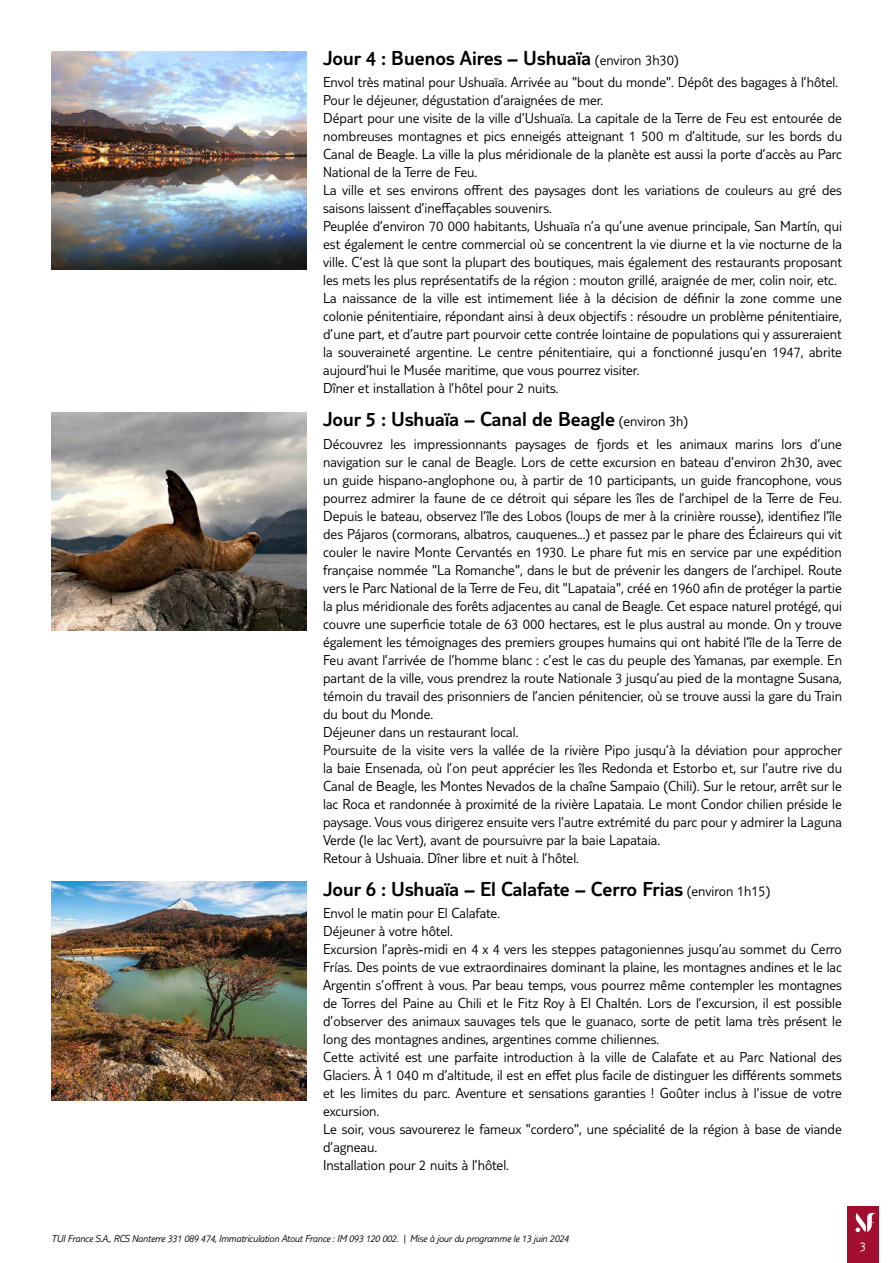
<style>
.page{position:relative;width:893px;height:1263px;background:#fff}
.page>*{position:absolute;margin:0;border:0;box-sizing:border-box;transform-origin:0 0}
.t1{font:300 21px "TUI Type";color:#000}
.t2{font:300 15px/18px "TUI Type";color:#000}
.t3{font:300 13.5px "TUI Type";color:#fff}
.t4{font:italic 300 10.5px "TUI Type";letter-spacing:-.02em;color:#000}
.s1{font-size:15px}
</style>
<div class="page">
<div style="left:847px;top:1206px;width:32px;height:57px;background:#a10e2f"></div>
<svg style="left:855px;top:1213px;width:21px;height:19px"></svg>
<img style="left:51px;top:51px;width:255px;height:219px">
<img style="left:51px;top:412px;width:255px;height:219px">
<img style="left:51px;top:881px;width:255px;height:219px">
<h1 class="t1" style="left:323px;top:46px;width:357px">Jour 4 : Buenos Aires – Ushuaïa <span class="s1">(environ 3h30)</span></h1>
<p class="t2" style="left:323px;top:73px;width:520px">Envol très matinal pour Ushuaïa. Arrivée au "bout du monde". Dépôt des bagages à l’hôtel.<br>Pour le déjeuner, dégustation d’araignées de mer.<br>Départ pour une visite de la ville d’Ushuaïa. La capitale de la Terre de Feu est entourée de nombreuses montagnes et pics enneigés atteignant 1 500 m d’altitude, sur les bords du Canal de Beagle. La ville la plus méridionale de la planète est aussi la porte d’accès au Parc National de la Terre de Feu.<br>La ville et ses environs offrent des paysages dont les variations de couleurs au gré des saisons laissent d’ineffaçables souvenirs.<br>Peuplée d’environ 70 000 habitants, Ushuaïa n’a qu’une avenue principale, San Martín, qui est également le centre commercial où se concentrent la vie diurne et la vie nocturne de la ville. C’est là que sont la plupart des boutiques, mais également des restaurants proposant les mets les plus représentatifs de la région : mouton grillé, araignée de mer, colin noir, etc.<br>La naissance de la ville est intimement liée à la décision de définir la zone comme une colonie pénitentiaire, répondant ainsi à deux objectifs : résoudre un problème pénitentiaire, d’une part, et d’autre part pourvoir cette contrée lointaine de populations qui y assureraient la souveraineté argentine. Le centre pénitentiaire, qui a fonctionné jusqu’en 1947, abrite aujourd’hui le Musée maritime, que vous pourrez visiter.<br>Dîner et installation à l’hôtel pour 2 nuits.</p>
<h1 class="t1" style="left:323px;top:407px;width:366px">Jour 5 : Ushuaïa – Canal de Beagle <span class="s1">(environ 3h)</span></h1>
<p class="t2" style="left:323px;top:434px;width:521px">Découvrez les impressionnants paysages de fjords et les animaux marins lors d’une navigation sur le canal de Beagle. Lors de cette excursion en bateau d’environ 2h30, avec un guide hispano-anglophone ou, à partir de 10 participants, un guide francophone, vous pourrez admirer la faune de ce détroit qui sépare les îles de l’archipel de la Terre de Feu.<br>Depuis le bateau, observez l’île des Lobos (loups de mer à la crinière rousse), identifiez l’île des Pájaros (cormorans, albatros, cauquenes...) et passez par le phare des Éclaireurs qui vit couler le navire Monte Cervantés en 1930. Le phare fut mis en service par une expédition française nommée "La Romanche", dans le but de prévenir les dangers de l’archipel. Route vers le Parc National de la Terre de Feu, dit "Lapataia", créé en 1960 afin de protéger la partie la plus méridionale des forêts adjacentes au canal de Beagle. Cet espace naturel protégé, qui couvre une superficie totale de 63 000 hectares, est le plus austral au monde. On y trouve également les témoignages des premiers groupes humains qui ont habité l’île de la Terre de Feu avant l’arrivée de l’homme blanc : c’est le cas du peuple des Yamanas, par exemple. En partant de la ville, vous prendrez la route Nationale 3 jusqu’au pied de la montagne Susana, témoin du travail des prisonniers de l’ancien pénitencier, où se trouve aussi la gare du Train du bout du Monde.<br>Déjeuner dans un restaurant local.<br>Poursuite de la visite vers la vallée de la rivière Pipo jusqu’à la déviation pour approcher la baie Ensenada, où l’on peut apprécier les îles Redonda et Estorbo et, sur l’autre rive du Canal de Beagle, les Montes Nevados de la chaîne Sampaio (Chili). Sur le retour, arrêt sur le lac Roca et randonnée à proximité de la rivière Lapataia. Le mont Condor chilien préside le paysage. Vous vous dirigerez ensuite vers l’autre extrémité du parc pour y admirer la Laguna Verde (le lac Vert), avant de poursuivre par la baie Lapataia.<br>Retour à Ushuaia. Dîner libre et nuit à l’hôtel.</p>
<h1 class="t1" style="left:323px;top:876px;width:449px">Jour 6 : Ushuaïa – El Calafate – Cerro Frias <span class="s1">(environ 1h15)</span></h1>
<p class="t2" style="left:323px;top:904px;width:520px">Envol le matin pour El Calafate.<br>Déjeuner à votre hôtel.<br>Excursion l’après-midi en 4 x 4 vers les steppes patagoniennes jusqu’au sommet du Cerro Frías. Des points de vue extraordinaires dominant la plaine, les montagnes andines et le lac Argentin s’offrent à vous. Par beau temps, vous pourrez même contempler les montagnes de Torres del Paine au Chili et le Fitz Roy à El Chaltén. Lors de l’excursion, il est possible d’observer des animaux sauvages tels que le guanaco, sorte de petit lama très présent le long des montagnes andines, argentines comme chiliennes.<br>Cette activité est une parfaite introduction à la ville de Calafate et au Parc National des Glaciers. À 1 040 m d’altitude, il est en effet plus facile de distinguer les différents sommets et les limites du parc. Aventure et sensations garanties ! Goûter inclus à l’issue de votre excursion.<br>Le soir, vous savourerez le fameux "cordero", une spécialité de la région à base de viande d’agneau.<br>Installation pour 2 nuits à l’hôtel.</p>
<p class="t4" style="left:51px;top:1232px;width:519px">TUI France S.A., RCS Nanterre 331 089 474, Immatriculation Atout France : IM 093 120 002. | Mise à jour du programme le 13 juin 2024</p>
<p class="t3" style="left:860px;top:1239px;width:8px">3</p>
</div>
